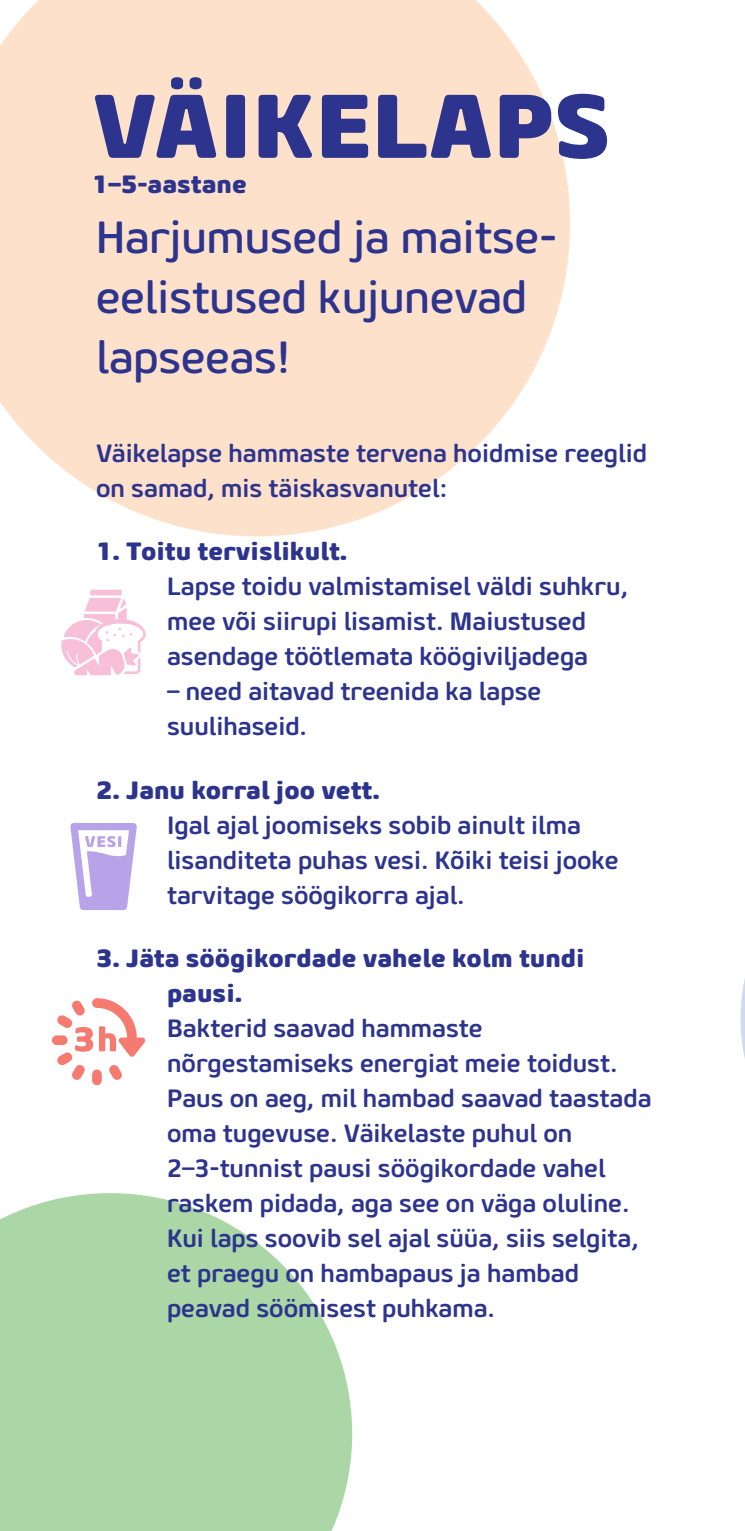
<style>
.page{position:relative;width:745px;height:1531px;background:#fff}
.page>*{position:absolute;margin:0;border:0;box-sizing:border-box;transform-origin:0 0}
.t1{font:900 90px "Geon Soft";color:#2d348d}
.t2{font:500 45px/60px "Geon Soft";color:#2d348d}
.t3{font:700 25px/35px "Geon Soft";color:#2d348d}
.t4{font:900 25px/35px "Geon Soft";color:#2d348d}
</style>
<div class="page">
<svg style="left:740px;top:983px;width:4px;height:71px"></svg>
<svg style="left:0;top:1193px;width:352px;height:338px;background:#b4dbb1"></svg>
<svg style="left:0;top:0;width:569px;height:536px;background:#fee4d1"></svg>
<div style="left:90px;top:590px;width:32px;height:5px;background:#f8bfd8"></div>
<svg style="left:61px;top:598px;width:85px;height:77px"></svg>
<svg style="left:70px;top:823px;width:67px;height:87px"></svg>
<div style="left:92px;top:1069px;width:10px;height:16px;background:#f57a70;border-radius:5px"></div>
<div style="left:52px;top:1035px;width:16px;height:10px;background:#f57a70;border-radius:5px"></div>
<svg style="left:57px;top:998px;width:88px;height:82px"></svg>
<h1 class="t1" style="left:92px;top:67px;width:519px">VÄIKELAPS</h1>
<p class="t4" style="left:92px;top:166px;width:156px">1–5-aastane</p>
<h2 class="t2" style="left:96px;top:206px;width:462px">Harjumused ja maitse&shy;eelistused kujunevad lapseeas!</h2>
<p class="t3" style="left:96px;top:435px;width:552px">Väikelapse hammaste tervena hoidmise reeglid on samad, mis täiskasvanutel:</p>
<p class="t4" style="left:96px;top:533px;width:253px">1. Toitu tervislikult.</p>
<p class="t3" style="left:167px;top:568px;width:462px">Lapse toidu valmistamisel väldi suhkru, mee või siirupi lisamist. Maiustused asendage töötlemata köögiviljadega</p>
<p class="t3" style="left:167px;top:673px;width:375px">– need aitavad treenida ka lapse suulihaseid.</p>
<p class="t4" style="left:96px;top:772px;width:285px">2. Janu korral joo vett.</p>
<p class="t3" style="left:167px;top:807px;width:453px">Igal ajal joomiseks sobib ainult ilma lisanditeta puhas vesi. Kõiki teisi jooke tarvitage söögikorra ajal.</p>
<p class="t4" style="left:167px;top:940px;width:419px;text-indent:-71px">3. Jäta söögikordade vahele kolm tundi pausi.</p>
<p class="t3" style="left:167px;top:1010px;width:485px">Bakterid saavad hammaste nõrgestamiseks energiat meie toidust.<br>Paus on aeg, mil hambad saavad taastada oma tugevuse. Väikelaste puhul on 2–3-tunnist pausi söögikordade vahel raskem pidada, aga see on väga oluline.<br>Kui laps soovib sel ajal süüa, siis selgita, et praegu on hambapaus ja hambad peavad söömisest puhkama.</p>
</div>
